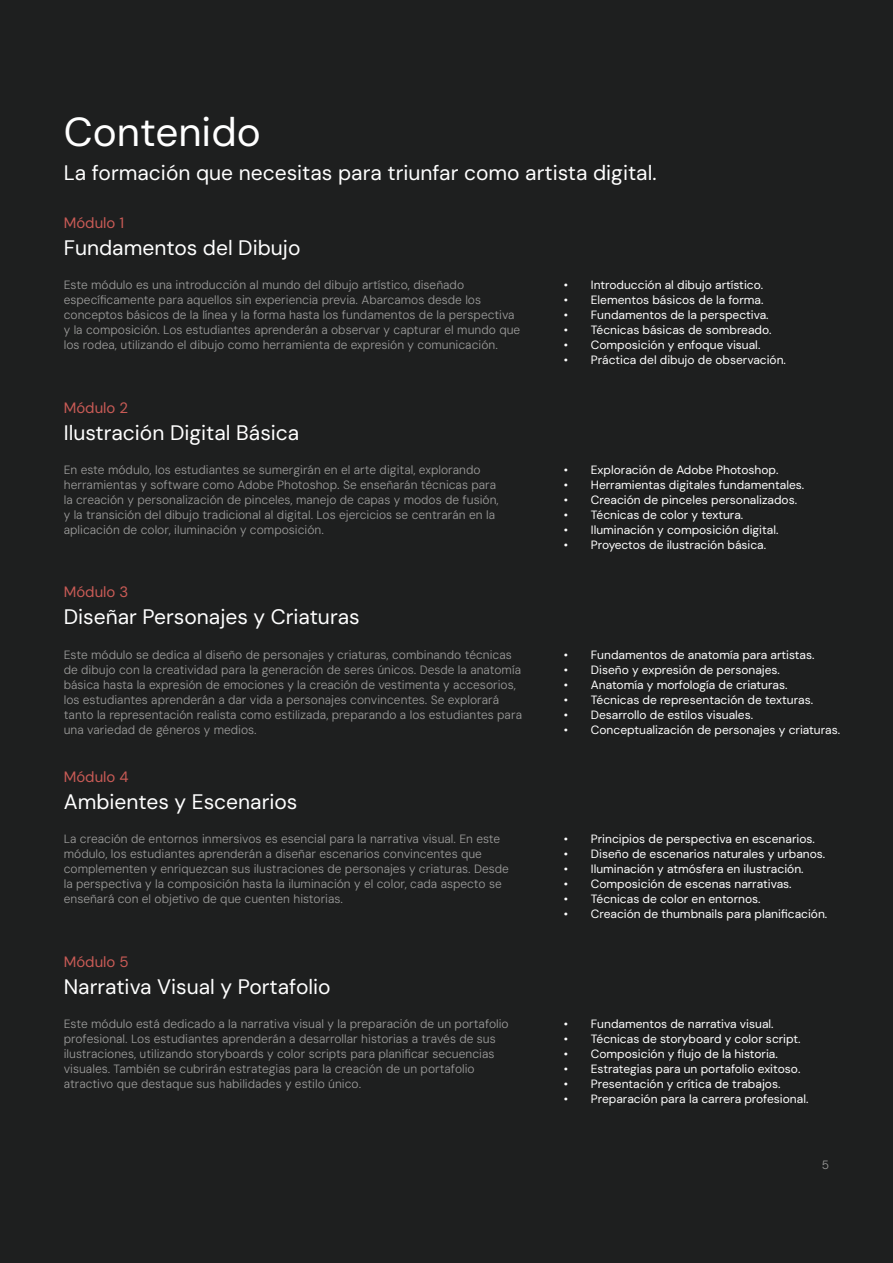
<style>
.page{position:relative;width:893px;height:1263px;background:#1e1f1f}
.page>*{position:absolute;margin:0;border:0;box-sizing:border-box;transform-origin:0 0}
.t1{font:40.5px "DM Sans 9 pt";color:#fff}
.t2{font:21px "DM Sans 9 pt";color:#fff}
.t3{font:15px "DM Sans 9 pt";color:#c95b56}
.t4{font:12px/15px "DM Sans 9 pt";color:#9d9d9c}
.t5{font:12px "DM Sans 9 pt";color:#fff}
</style>
<div class="page">
<h1 class="t1" style="left:64px;top:107px;width:198px">Contenido</h1>
<h2 class="t2" style="left:64px;top:159px;width:594px">La formación que necesitas para triunfar como artista digital.</h2>
<p class="t3" style="left:64px;top:214px;width:62px">Módulo 1</p>
<h2 class="t2" style="left:64px;top:235px;width:238px">Fundamentos del Dibujo</h2>
<p class="t4" style="left:64px;top:278px;width:458px">Este módulo es una introducción al mundo del dibujo artístico, diseñado específicamente para aquellos sin experiencia previa. Abarcamos desde los conceptos básicos de la línea y la forma hasta los fundamentos de la perspectiva y la composición. Los estudiantes aprenderán a observar y capturar el mundo que los rodea, utilizando el dibujo como herramienta de expresión y comunicación.</p>
<p class="t5" style="left:564px;top:278px;width:201px">• Introducción al dibujo artístico.</p>
<p class="t5" style="left:564px;top:293px;width:201px">• Elementos básicos de la forma.</p>
<p class="t5" style="left:564px;top:308px;width:206px">• Fundamentos de la perspectiva.</p>
<p class="t5" style="left:564px;top:323px;width:209px">• Técnicas básicas de sombreado.</p>
<p class="t5" style="left:564px;top:338px;width:198px">• Composición y enfoque visual.</p>
<p class="t5" style="left:564px;top:353px;width:224px">• Práctica del dibujo de observación.</p>
<p class="t3" style="left:64px;top:398px;width:66px">Módulo 2</p>
<h2 class="t2" style="left:64px;top:420px;width:237px">Ilustración Digital Básica</h2>
<p class="t4" style="left:64px;top:462px;width:437px">En este módulo, los estudiantes se sumergirán en el arte digital, explorando herramientas y software como Adobe Photoshop. Se enseñarán técnicas para la creación y personalización de pinceles, manejo de capas y modos de fusión, y la transición del dibujo tradicional al digital. Los ejercicios se centrarán en la aplicación de color, iluminación y composición.</p>
<p class="t5" style="left:564px;top:462px;width:216px">• Exploración de Adobe Photoshop.</p>
<p class="t5" style="left:564px;top:477px;width:242px">• Herramientas digitales fundamentales.</p>
<p class="t5" style="left:564px;top:492px;width:235px">• Creación de pinceles personalizados.</p>
<p class="t5" style="left:564px;top:507px;width:181px">• Técnicas de color y textura.</p>
<p class="t5" style="left:564px;top:522px;width:216px">• Iluminación y composición digital.</p>
<p class="t5" style="left:564px;top:537px;width:204px">• Proyectos de ilustración básica.</p>
<p class="t3" style="left:64px;top:583px;width:66px">Módulo 3</p>
<h2 class="t2" style="left:64px;top:604px;width:297px">Diseñar Personajes y Criaturas</h2>
<p class="t4" style="left:64px;top:647px;width:460px">Este módulo se dedica al diseño de personajes y criaturas, combinando técnicas de dibujo con la creatividad para la generación de seres únicos. Desde la anatomía básica hasta la expresión de emociones y la creación de vestimenta y accesorios, los estudiantes aprenderán a dar vida a personajes convincentes. Se explorará tanto la representación realista como estilizada, preparando a los estudiantes para una variedad de géneros y medios.</p>
<p class="t5" style="left:564px;top:647px;width:252px">• Fundamentos de anatomía para artistas.</p>
<p class="t5" style="left:564px;top:662px;width:218px">• Diseño y expresión de personajes.</p>
<p class="t5" style="left:564px;top:677px;width:225px">• Anatomía y morfología de criaturas.</p>
<p class="t5" style="left:564px;top:692px;width:251px">• Técnicas de representación de texturas.</p>
<p class="t5" style="left:564px;top:707px;width:191px">• Desarrollo de estilos visuales.</p>
<p class="t5" style="left:564px;top:722px;width:278px">• Conceptualización de personajes y criaturas.</p>
<p class="t3" style="left:64px;top:767px;width:66px">Módulo 4</p>
<h2 class="t2" style="left:64px;top:789px;width:235px">Ambientes y Escenarios</h2>
<p class="t4" style="left:64px;top:831px;width:447px">La creación de entornos inmersivos es esencial para la narrativa visual. En este módulo, los estudiantes aprenderán a diseñar escenarios convincentes que complementen y enriquezcan sus ilustraciones de personajes y criaturas. Desde la perspectiva y la composición hasta la iluminación y el color, cada aspecto se enseñará con el objetivo de que cuenten historias.</p>
<p class="t5" style="left:564px;top:831px;width:252px">• Principios de perspectiva en escenarios.</p>
<p class="t5" style="left:564px;top:846px;width:263px">• Diseño de escenarios naturales y urbanos.</p>
<p class="t5" style="left:564px;top:861px;width:241px">• Iluminación y atmósfera en ilustración.</p>
<p class="t5" style="left:564px;top:876px;width:229px">• Composición de escenas narrativas.</p>
<p class="t5" style="left:564px;top:891px;width:198px">• Técnicas de color en entornos.</p>
<p class="t5" style="left:564px;top:906px;width:265px">• Creación de thumbnails para planificación.</p>
<p class="t3" style="left:64px;top:952px;width:66px">Módulo 5</p>
<h2 class="t2" style="left:64px;top:973px;width:268px">Narrativa Visual y Portafolio</h2>
<p class="t4" style="left:64px;top:1016px;width:446px">Este módulo está dedicado a la narrativa visual y la preparación de un portafolio profesional. Los estudiantes aprenderán a desarrollar historias a través de sus ilustraciones, utilizando storyboards y color scripts para planificar secuencias visuales. También se cubrirán estrategias para la creación de un portafolio atractivo que destaque sus habilidades y estilo único.</p>
<p class="t5" style="left:564px;top:1016px;width:211px">• Fundamentos de narrativa visual.</p>
<p class="t5" style="left:564px;top:1031px;width:238px">• Técnicas de storyboard y color script.</p>
<p class="t5" style="left:564px;top:1046px;width:215px">• Composición y flujo de la historia.</p>
<p class="t5" style="left:564px;top:1061px;width:238px">• Estrategias para un portafolio exitoso.</p>
<p class="t5" style="left:564px;top:1076px;width:218px">• Presentación y crítica de trabajos.</p>
<p class="t5" style="left:564px;top:1091px;width:246px">• Preparación para la carrera profesional.</p>
<p class="t4" style="left:822px;top:1157px;width:9px">5</p>
</div>
